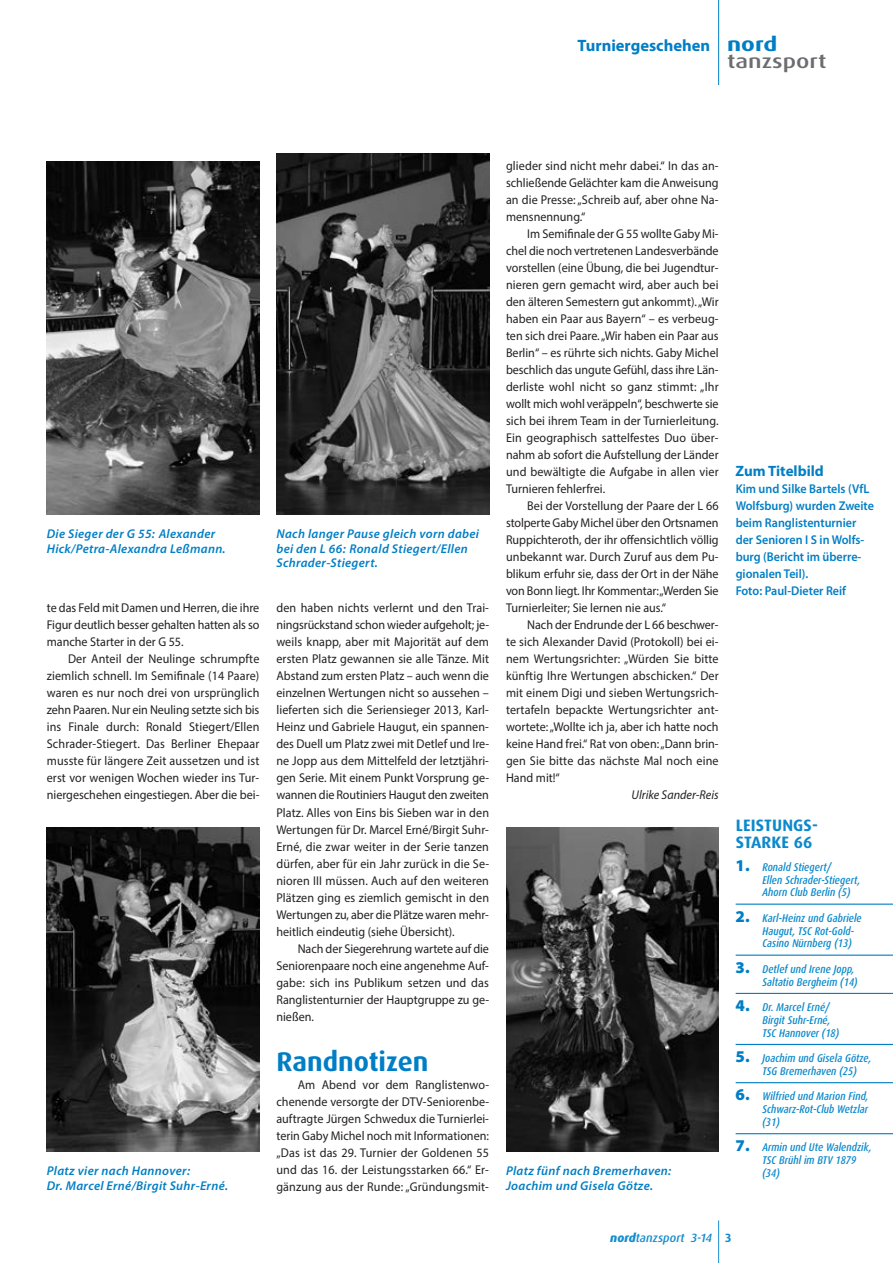
<style>
.page{position:relative;width:893px;height:1263px;background:#fff}
.page>*{position:absolute;margin:0;border:0;box-sizing:border-box;transform-origin:0 0}
.t1{font:700 27px "Dax OT";color:#007ec5}
.t2{font:500 19.5px "Dax OT";color:#6c6d70;scale:1.25 1}
.t3{font:700 16.5px "Myriad Pro";color:#007ec5}
.t4{font:700 16.5px/17px "Dax OT";letter-spacing:.01em;color:#0c89cb}
.t5{font:700 15px "Myriad Pro";color:#007ec5}
.t6{font:12.75px/17px "Myriad Pro";color:#231f20;text-align:justify;scale:.95 1}
.t7{font:italic 600 12.75px/14.9px "Myriad Pro";letter-spacing:.025em;color:#007ec5}
.t8{font:600 12.75px/17px "Myriad Pro";color:#007ec5;scale:.95 1}
.t9{font:italic 12.75px "Myriad Pro";color:#231f20;scale:.95 1}
.t10{font:italic 500 12px "Dax OT";color:#178dce}
.t11{font:italic 500 condensed 11.25px/12.8px "Dax OT";color:#0c89cb}
.s1{font-family:"Dax OT";font-size:19.5px}
.s2{font-family:"Myriad Pro";font-weight:900;font-style:normal;font-stretch:normal;font-size:16.5px;color:#007ec5}
.s3{font-weight:800}
.s4{font-weight:700;font-style:normal}
</style>
<div class="page">
<hr style="left:736px;top:903px;width:157px;height:2px;background:#007ec5">
<hr style="left:736px;top:954px;width:157px;height:2px;background:#007ec5">
<hr style="left:736px;top:993px;width:157px;height:1px;background:#007ec5">
<hr style="left:736px;top:1044px;width:157px;height:1px;background:#007ec5">
<hr style="left:736px;top:1082px;width:157px;height:1px;background:#007ec5">
<hr style="left:736px;top:1133px;width:157px;height:1px;background:#007ec5">
<hr style="left:718px;top:0;width:1px;height:85px;background:#007ec5">
<hr style="left:718px;top:1220px;width:1px;height:43px;background:#178dce">
<img style="left:506px;top:828px;width:213px;height:323px">
<img style="left:47px;top:828px;width:212px;height:323px">
<img style="left:276px;top:153px;width:213px;height:361px">
<img style="left:47px;top:162px;width:212px;height:352px">
<p class="t3" style="left:578px;top:39px;width:201px">Turniergeschehen <span class="s1">nord</span></p>
<h2 class="t2" style="left:727px;top:49px;width:81px">tanzsport</h2>
<p class="t7" style="left:47px;top:527px;width:180px">Die Sieger der G 55: Alexander<br>Hick/Petra-Alexandra Leßmann.</p>
<p class="t6" style="left:47px;top:601px;width:225px">te das Feld mit Damen und Herren, die ihre Figur deutlich besser gehalten hatten als so manche Starter in der G 55.</p>
<p class="t6" style="left:47px;top:652px;width:225px;text-indent:21px">Der Anteil der Neulinge schrumpfte ziemlich schnell. Im Semifinale (14 Paare) waren es nur noch drei von ursprünglich zehn Paaren. Nur ein Neuling setzte sich bis ins Finale durch: Ronald Stiegert/Ellen Schrader-Stiegert. Das Berliner Ehepaar musste für längere Zeit aussetzen und ist erst vor wenigen Wochen wieder ins Tur&shy;niergeschehen eingestiegen. Aber die bei-</p>
<p class="t7" style="left:47px;top:1164px;width:183px">Platz vier nach Hannover:<br>Dr. Marcel Erné/Birgit Suhr-Erné.</p>
<p class="t7" style="left:276px;top:527px;width:204px">Nach langer Pause gleich vorn dabei bei den L 66: Ronald Stiegert/Ellen<br>Schrader-Stiegert.</p>
<p class="t6" style="left:276px;top:601px;width:226px">den haben nichts verlernt und den Trai&shy;ningsrückstand schon wieder aufgeholt; je&shy;weils knapp, aber mit Majorität auf dem ersten Platz gewannen sie alle Tänze. Mit Abstand zum ersten Platz – auch wenn die einzelnen Wertungen nicht so aussehen – lieferten sich die Seriensieger 2013, Karl-Heinz und Gabriele Haugut, ein spannen&shy;des Duell um Platz zwei mit Detlef und Ire&shy;ne Jopp aus dem Mittelfeld der letztjähri&shy;gen Serie. Mit einem Punkt Vorsprung ge&shy;wannen die Routiniers Haugut den zweiten Platz. Alles von Eins bis Sieben war in den Wertungen für Dr. Marcel Erné/Birgit Suhr-Erné, die zwar weiter in der Serie tanzen dürfen, aber für ein Jahr zurück in die Se&shy;nioren III müssen. Auch auf den weiteren Plätzen ging es ziemlich gemischt in den Wertungen zu, aber die Plätze waren mehr&shy;heitlich eindeutig (siehe Übersicht).</p>
<p class="t6" style="left:276px;top:941px;width:226px;text-indent:21px">Nach der Siegerehrung wartete auf die Seniorenpaare noch eine angenehme Auf&shy;gabe: sich ins Publikum setzen und das Ranglistenturnier der Hauptgruppe zu ge&shy;nießen.</p>
<h1 class="t1" style="left:276px;top:1049px;width:153px">Randnotizen</h1>
<p class="t6" style="left:276px;top:1077px;width:226px;text-indent:21px">Am Abend vor dem Ranglistenwo&shy;chenende versorgte der DTV-Seniorenbe&shy;auftragte Jürgen Schwedux die Turnierlei&shy;terin Gaby Michel noch mit Informationen: „Das ist das 29. Turnier der Goldenen 55 und das 16. der Leistungsstarken 66.“ Er&shy;gänzung aus der Runde: „Gründungsmit-</p>
<p class="t6" style="left:506px;top:158px;width:225px">glieder sind nicht mehr dabei.“ In das an&shy;schließende Gelächter kam die Anweisung an die Presse: „Schreib auf, aber ohne Na&shy;mensnennung.“</p>
<p class="t6" style="left:506px;top:226px;width:225px;text-indent:21px">Im Semifinale der G 55 wollte Gaby Mi&shy;chel die noch vertretenen Landesverbände vorstellen (eine Übung, die bei Jugendtur&shy;nieren gern gemacht wird, aber auch bei den älteren Semestern gut ankommt). „Wir haben ein Paar aus Bayern“ – es verbeug&shy;ten sich drei Paare. „Wir haben ein Paar aus Berlin“ – es rührte sich nichts. Gaby Michel beschlich das ungute Gefühl, dass ihre Län&shy;derliste wohl nicht so ganz stimmt: „Ihr wollt mich wohl veräppeln“, beschwerte sie sich bei ihrem Team in der Turnierleitung.<br>Ein geographisch sattelfestes Duo über&shy;nahm ab sofort die Aufstellung der Länder und bewältigte die Aufgabe in allen vier Turnieren fehlerfrei.</p>
<p class="t6" style="left:506px;top:499px;width:225px;text-indent:21px">Bei der Vorstellung der Paare der L 66 stolperte Gaby Michel über den Ortsnamen Ruppichteroth, der ihr offensichtlich völlig unbekannt war. Durch Zuruf aus dem Pu&shy;blikum erfuhr sie, dass der Ort in der Nähe von Bonn liegt. Ihr Kommentar: „Werden Sie Turnierleiter; Sie lernen nie aus.“</p>
<p class="t6" style="left:506px;top:618px;width:225px;text-indent:21px">Nach der Endrunde der L 66 beschwer&shy;te sich Alexander David (Protokoll) bei ei&shy;nem Wertungsrichter: „Würden Sie bitte künftig Ihre Wertungen abschicken.“ Der mit einem Digi und sieben Wertungsrich&shy;tertafeln bepackte Wertungsrichter ant&shy;wortete: „Wollte ich ja, aber ich hatte noch keine Hand frei.“ Rat von oben: „Dann brin&shy;gen Sie bitte das nächste Mal noch eine Hand mit!“</p>
<p class="t9" style="left:632px;top:790px;width:93px">Ulrike Sander-Reis</p>
<p class="t7" style="left:506px;top:1164px;width:167px">Platz fünf nach Bremerhaven:<br>Joachim und Gisela Götze.</p>
<p class="t5" style="left:736px;top:466px;width:90px">Zum Titelbild</p>
<p class="t8" style="left:736px;top:482px;width:147px">Kim und Silke Bartels (VfL<br>Wolfsburg) wurden Zweite beim Ranglistenturnier der Senioren I S in Wolfs&shy;burg (Bericht im überre&shy;gionalen Teil).<br>Foto: Paul-Dieter Reif</p>
<p class="t4" style="left:736px;top:818px;width:84px">LEISTUNGS-<br>STARKE 66</p>
<p class="t11" style="left:762px;top:861px;width:100px;text-indent:-27px"><span class="s2">1.</span> Ronald Stiegert/<br>Ellen Schrader-Stiegert,<br>Ahorn Club Berlin (5)</p>
<p class="t11" style="left:762px;top:912px;width:101px;text-indent:-27px"><span class="s2">2.</span> Karl-Heinz und Gabriele<br>Haugut, TSC Rot-Gold-<br>Casino Nürnberg (13)</p>
<p class="t11" style="left:736px;top:963px;width:124px;text-align:right"><span class="s2">3.</span> Detlef und Irene Jopp,<br>Saltatio Bergheim (14)</p>
<p class="t11" style="left:762px;top:1002px;width:78px;text-indent:-27px"><span class="s2">4.</span> Dr. Marcel Erné/<br>Birgit Suhr-Erné,<br>TSC Hannover (18)</p>
<p class="t11" style="left:762px;top:1053px;width:110px;text-indent:-27px"><span class="s2">5.</span> Joachim und Gisela Götze,<br>TSG Bremerhaven (25)</p>
<p class="t11" style="left:762px;top:1091px;width:108px;text-align:justify;text-indent:-27px"><span class="s2">6.</span> Wilfried und Marion Find, Schwarz-Rot-Club Wetzlar (31)</p>
<p class="t11" style="left:762px;top:1142px;width:111px;text-indent:-27px"><span class="s2">7.</span> Armin und Ute Walendzik,<br>TSC Brühl im BTV 1879 (34)</p>
<p class="t10" style="left:610px;top:1230px;width:123px"><span class="s3">nord</span>tanzsport 3-14 <span class="s4">3</span></p>
</div>
